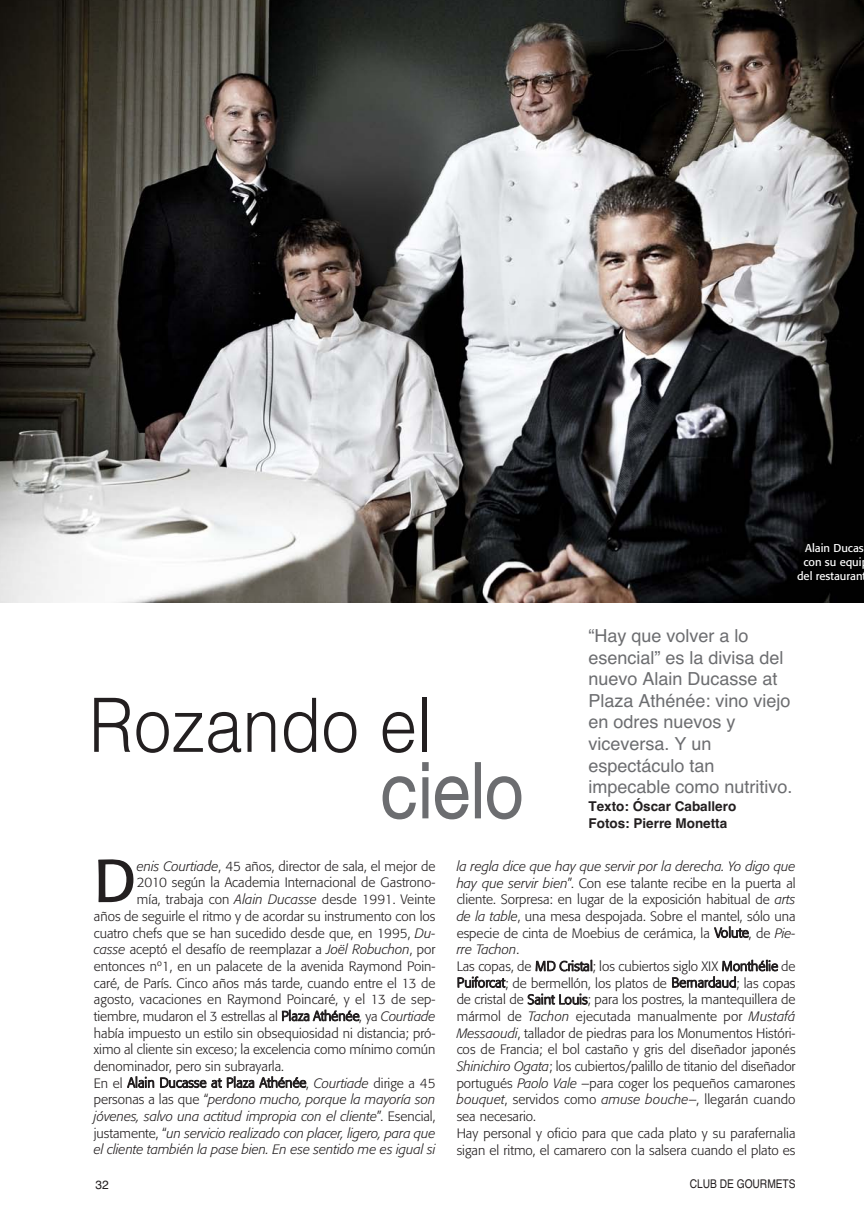
<style>
.page{position:relative;width:864px;height:1224px;background:#fff}
.page>*{position:absolute;margin:0;border:0;box-sizing:border-box;transform-origin:0 0}
.t1{font:300 75px "Helvetica";color:#231f20;scale:.9 1}
.t2{font:300 75px "Helvetica";color:#6c6d70;scale:.9 1}
.t3{font:60px "Formata";color:#231f20}
.t4{font:18px/21.6px "Helvetica";color:#6c6d70}
.t5{font:300 13.5px/16.6px "Formata";color:#231f20}
.t6{font:italic 300 13.5px "Formata";color:#231f20}
.t7{font:700 13.5px "Helvetica";color:#231f20}
.t8{font:12px "Helvetica";color:#231f20;scale:.85 1}
.t9{font:12px "Helvetica";color:#231f20}
.t10{font:11.25px/14.1px "Formata";color:#fff;text-align:right}
.s1{font-style:italic}
.s2{font-style:normal}
</style>
<div class="page">
<svg style="left:0;top:0;width:864px;height:603px;background:#646260"></svg>
<h1 class="t1" style="left:89px;top:678px;width:383px">Rozando el</h1>
<h1 class="t2" style="left:380px;top:744px;width:160px">cielo</h1>
<p class="t10" style="left:797px;top:541px;width:68px">Alain Ducas con su equi del restauran</p>
<h3 class="t4" style="left:588px;top:625px;width:206px">“Hay que volver a lo esencial” es la divisa del nuevo Alain Ducasse at<br>Plaza Athénée: vino viejo en odres nuevos y viceversa. Y un espectáculo tan impecable como nutritivo.</h3>
<p class="t7" style="left:588px;top:799px;width:149px">Texto: Óscar Caballero</p>
<p class="t7" style="left:588px;top:815px;width:140px">Fotos: Pierre Monetta</p>
<h2 class="t3" style="left:94px;top:855px;width:44px">D</h2>
<p class="t5" style="left:137px;top:859px;width:300px"><span class="s1">enis Courtiade</span>, 45 años, director de sala, el mejor de</p>
<p class="t5" style="left:137px;top:875px;width:300px">2010 según la Academia Internacional de Gastrono-</p>
<p class="t5" style="left:137px;top:892px;width:300px">mía, trabaja con <span class="s1">Alain Ducasse</span> desde 1991. Veinte</p>
<p class="t5" style="left:94px;top:909px;width:343px">años de seguirle el ritmo y de acordar su instrumento con los</p>
<p class="t5" style="left:94px;top:925px;width:343px">cuatro chefs que se han sucedido desde que, en 1995, <span class="s1">Du-</span></p>
<p class="t5" style="left:94px;top:942px;width:343px"><span class="s1">casse</span> aceptó el desafío de reemplazar a <span class="s1">Joël Robuchon</span>, por</p>
<p class="t5" style="left:94px;top:959px;width:343px">entonces nº1, en un palacete de la avenida Raymond Poin-</p>
<p class="t5" style="left:94px;top:975px;width:343px">caré, de París. Cinco años más tarde, cuando entre el 13 de</p>
<p class="t5" style="left:94px;top:992px;width:343px">agosto, vacaciones en Raymond Poincaré, y el 13 de sep-</p>
<p class="t5" style="left:94px;top:1009px;width:343px">tiembre, mudaron el 3 estrellas al Plaza Athénée, ya <span class="s1">Courtiade</span></p>
<p class="t5" style="left:94px;top:1026px;width:343px">había impuesto un estilo sin obsequiosidad ni distancia; pró-</p>
<p class="t5" style="left:94px;top:1042px;width:343px">ximo al cliente sin exceso; la excelencia como mínimo común</p>
<p class="t5" style="left:94px;top:1059px;width:192px">denominador, pero sin subrayarla.</p>
<p class="t5" style="left:94px;top:1075px;width:343px">En el Alain Ducasse at Plaza Athénée, <span class="s1">Courtiade</span> dirige a 45</p>
<p class="t6" style="left:94px;top:1094px;width:343px"><span class="s2">personas a las que “</span>perdono mucho, porque la mayoría son</p>
<p class="t6" style="left:94px;top:1111px;width:343px">jóvenes, salvo una actitud impropia con el cliente<span class="s2">”. Esencial,</span></p>
<p class="t6" style="left:94px;top:1127px;width:343px"><span class="s2">justamente, “</span>un servicio realizado con placer, ligero, para que</p>
<p class="t6" style="left:94px;top:1144px;width:343px">el cliente también la pase bien. En ese sentido me es igual si</p>
<p class="t5" style="left:457px;top:859px;width:340px"><span class="s1">la regla dice que hay que servir por la derecha. Yo digo que hay que servir bien</span>”. Con ese talante recibe en la puerta al cliente. Sorpresa: en lugar de la exposición habitual de <span class="s1">arts de la table</span>, una mesa despojada. Sobre el mantel, sólo una especie de cinta de Moebius de cerámica, la Volute, de <span class="s1">Pie&shy;rre Tachon</span>.<br>Las copas, de MD Cristal; los cubiertos siglo XIX Monthélie de Puiforcat; de bermellón, los platos de Bernardaud; las copas de cristal de Saint Louis; para los postres, la mantequillera de mármol de <span class="s1">Tachon</span> ejecutada manualmente por <span class="s1">Mustafá Messaoudi</span>, tallador de piedras para los Monumentos Históri&shy;cos de Francia; el bol castaño y gris del diseñador japonés <span class="s1">Shinichiro Ogata</span>; los cubiertos/palillo de titanio del diseñador portugués <span class="s1">Paolo Vale</span> –para coger los pequeños camarones <span class="s1">bouquet</span>, servidos como <span class="s1">amuse bouche</span>–, llegarán cuando sea necesario.<br>Hay personal y oficio para que cada plato y su parafernalia sigan el ritmo, el camarero con la salsera cuando el plato es</p>
<p class="t9" style="left:95px;top:1178px;width:15px">32</p>
<p class="t8" style="left:690px;top:1176px;width:126px">CLUB DE GOURMETS</p>
</div>
